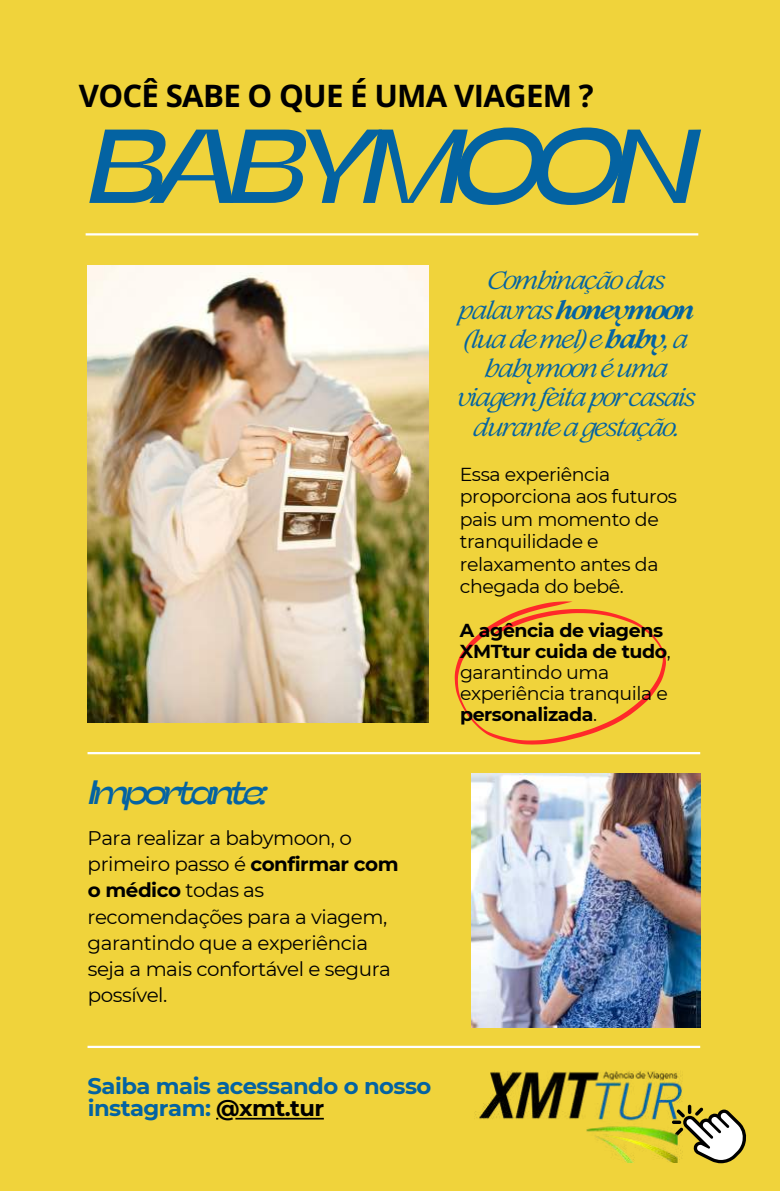
<style>
.page{position:relative;width:780px;height:1191px;background:#f0d33b}
.page>*{position:absolute;margin:0;border:0;box-sizing:border-box;transform-origin:0 0}
.t1{font:italic 104.9px "Stinger Wide";letter-spacing:-.1em;color:#0463a2}
.t2{font:italic 33.8px "Stinger Wide";letter-spacing:-.1em;color:#0463a2}
.t3{font:700 30.9px "Open Sans";letter-spacing:-.025em;color:#000}
.t4{font:italic 24.8px/29.2px "Lovelace Text";letter-spacing:-.1em;color:#0463a2;text-align:center}
.t5{font:700 22.5px/22.2px "Montserrat";letter-spacing:-.025em;color:#0463a2}
.t6{font:19.7px/26.2px "Montserrat";letter-spacing:-.025em;color:#000}
.t7{font:18.8px/22.5px "Montserrat";letter-spacing:-.025em;color:#000}
.t8{font:700 18.8px/21px "Montserrat";letter-spacing:-.025em;color:#000}
.s1{font-weight:700}
.s2{color:#000}
.s3{font-weight:400}
</style>
<div class="page">
<hr style="left:86px;top:233px;width:612px;height:2px;background:#fff">
<hr style="left:87px;top:752px;width:613px;height:2px;background:#fff">
<hr style="left:87px;top:1045px;width:613px;height:3px;background:#fff">
<img style="left:87px;top:265px;width:341px;height:457px">
<img style="left:471px;top:773px;width:229px;height:254px">
<svg style="left:672px;top:1107px;width:74px;height:56px"></svg>
<img style="left:475px;top:1070px;width:225px;height:92px">
<svg style="left:454px;top:601px;width:212px;height:143px"></svg>
<hr style="left:235px;top:1117px;width:89px;height:2px;background:#000">
<h3 class="t3" style="left:79px;top:74px;width:516px">VOCÊ SABE O QUE É UMA VIAGEM ?</h3>
<h1 class="t1" style="left:88px;top:101px;width:611px">BABYMOON</h1>
<p class="t4" style="left:457px;top:266px;width:240px">Combinação das palavras <span class="s1">honeymoon </span>(lua de mel) e <span class="s1">baby</span>, a babymoon é uma viagemfeita por casais durante a gestação.</p>
<h2 class="t2" style="left:88px;top:771px;width:181px">Importante:</h2>
<p class="t6" style="left:87px;top:824px;width:312px">Para realizar a babymoon, o primeiro passo é <span class="s1">confirmar com o médico</span> todas as recomendações para a viagem, garantindo que a experiência seja a mais confortável e segura possível.</p>
<p class="t5" style="left:88px;top:1073px;width:345px">Saiba mais acessando o nosso instagram: <span class="s2">@xmt.tur</span></p>
<p class="t7" style="left:459px;top:462px;width:219px">Essa experiência proporciona aos futuros pais um momento de tranquilidade e relaxamento antes da chegada do bebê.</p>
<p class="t8" style="left:460px;top:619px;width:212px">A agência de viagens<br>XMTtur cuida de tudo<span class="s3">, garantindo uma experiência tranquila e </span>personalizada<span class="s3">.</span></p>
</div>
